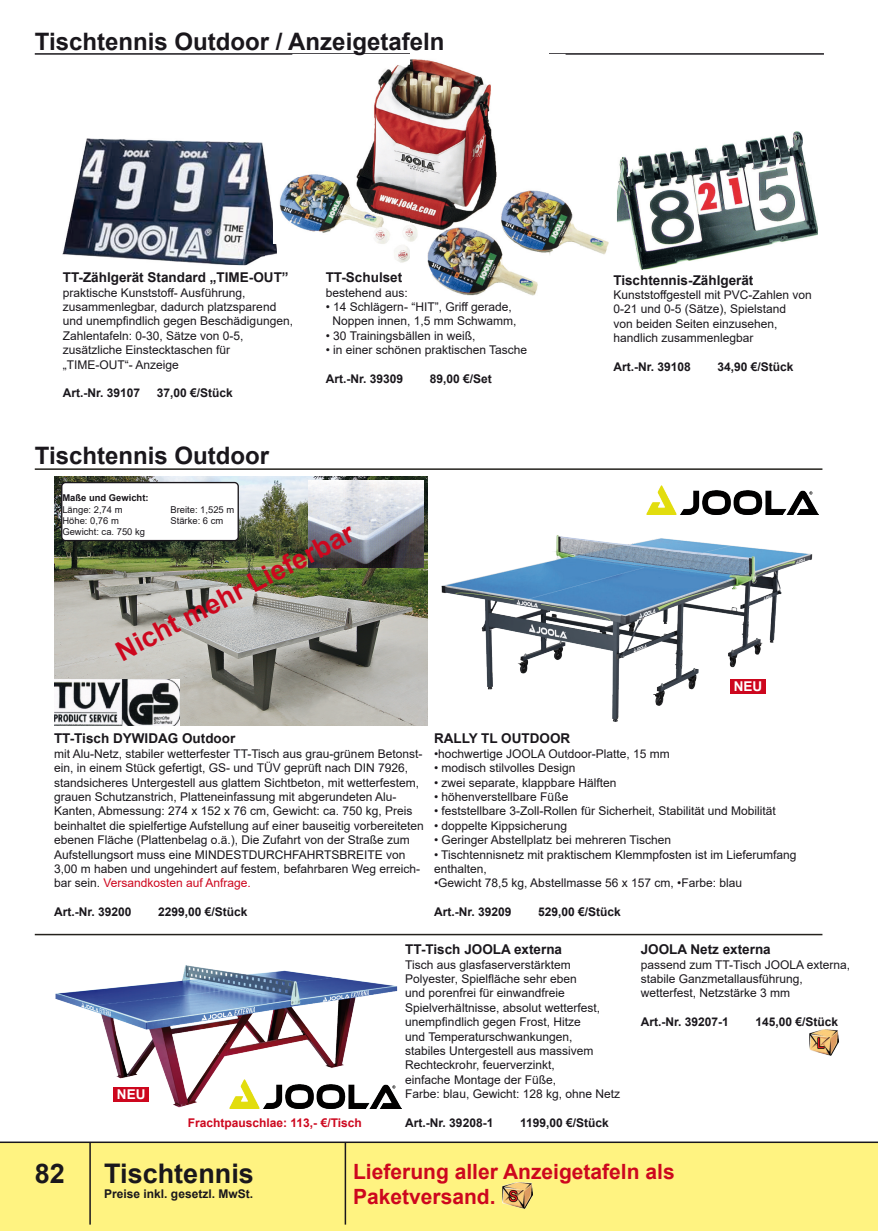
<style>
.page{position:relative;width:878px;height:1231px;background:#fff}
.page>*{position:absolute;margin:0;border:0;box-sizing:border-box;transform-origin:0 0}
.t1{font:700 27px "Arial";color:#cd071e}
.t2{font:700 27px "Arial";color:#1a171c}
.t3{font:700 24px "Arial";color:#1a171c}
.t4{font:700 21px "Arial";color:#cd071e}
.t5{font:700 13.5px "Arial";color:#1a171c}
.t6{font:700 13.5px "Arial";color:#fff}
.t7{font:12px/14.4px "Arial";color:#1a171c}
.t8{font:700 12px "Arial";color:#1a171c}
.t9{font:700 12px "Arial";color:#cd071e}
.t10{font:9.45px "Arial";color:#1a171c}
.t11{font:700 9.45px "Arial";color:#1a171c}
.s1{color:#cd071e}
</style>
<div class="page">
<div style="left:0;top:1142px;width:877px;height:88px;background:#fff381"></div>
<hr style="left:35px;top:53px;width:788px;height:2px;background:#1a171c">
<hr style="left:89px;top:1142px;width:2px;height:82px;background:#1a171c">
<hr style="left:344px;top:1142px;width:2px;height:82px;background:#1a171c">
<hr style="left:0;top:1141px;width:877px;height:1px;background:#1a171c">
<img style="left:617px;top:132px;width:199px;height:137px">
<img style="left:63px;top:138px;width:210px;height:127px">
<img style="left:273px;top:54px;width:344px;height:242px">
<img style="left:612px;top:236px;width:30px;height:33px">
<img style="left:266px;top:244px;width:11px;height:21px">
<svg style="left:35px;top:468px;width:787px;height:2px;background:#595854"></svg>
<img style="left:54px;top:476px;width:373px;height:249px">
<img style="left:54px;top:679px;width:125px;height:47px">
<img style="left:502px;top:1182px;width:30px;height:25px">
<div style="left:62px;top:482px;width:176px;height:58px;background:#fff;border-radius:4px"></div>
<div style="left:61px;top:482px;width:178px;height:59px;border:1px solid #1a171c;border-radius:4px"></div>
<img style="left:809px;top:1029px;width:29px;height:26px">
<img style="left:55px;top:965px;width:343px;height:143px">
<svg style="left:35px;top:933px;width:787px;height:2px;background:#7f7d7a"></svg>
<img style="left:230px;top:1078px;width:171px;height:30px">
<img style="left:308px;top:480px;width:115px;height:88px">
<img style="left:441px;top:535px;width:372px;height:187px">
<img style="left:646px;top:485px;width:172px;height:29px">
<div style="left:730px;top:678px;width:35px;height:15px;background:#cd071e"></div>
<div style="left:113px;top:1086px;width:36px;height:15px;background:#cd071e"></div>
<p class="t3" style="left:35px;top:25px;width:411px">Tischtennis Outdoor / Anzeigetafeln</p>
<p class="t5" style="left:63px;top:268px;width:227px">TT-Zählgerät Standard „TIME-OUT”</p>
<p class="t7" style="left:63px;top:285px;width:184px">praktische Kunststoff- Ausführung,</p>
<p class="t7" style="left:63px;top:299px;width:215px">zusammenlegbar, dadurch platzsparend</p>
<p class="t7" style="left:63px;top:314px;width:232px">und unempfindlich gegen Beschädigungen,</p>
<p class="t7" style="left:63px;top:328px;width:182px">Zahlentafeln: 0-30, Sätze von 0-5,</p>
<p class="t7" style="left:63px;top:342px;width:169px">zusätzliche Einstecktaschen für</p>
<p class="t7" style="left:63px;top:357px;width:118px">„TIME-OUT“- Anzeige</p>
<p class="t8" style="left:63px;top:384px;width:79px">Art.-Nr. 39107</p>
<p class="t8" style="left:157px;top:384px;width:78px">37,00 €/Stück</p>
<p class="t3" style="left:35px;top:439px;width:236px">Tischtennis Outdoor</p>
<p class="t5" style="left:325px;top:268px;width:78px">TT-Schulset</p>
<p class="t7" style="left:325px;top:285px;width:84px">bestehend aus:</p>
<p class="t7" style="left:325px;top:299px;width:187px">• 14 Schlägern- “HIT”, Griff gerade,</p>
<p class="t7" style="left:332px;top:314px;width:186px">Noppen innen, 1,5 mm Schwamm,</p>
<p class="t7" style="left:325px;top:328px;width:151px">• 30 Trainingsbällen in weiß,</p>
<p class="t7" style="left:325px;top:342px;width:203px">• in einer schönen praktischen Tasche</p>
<p class="t8" style="left:325px;top:370px;width:79px">Art.-Nr. 39309</p>
<p class="t8" style="left:430px;top:370px;width:64px">89,00 €/Set</p>
<p class="t11" style="left:62px;top:491px;width:88px">Maße und Gewicht:</p>
<p class="t10" style="left:62px;top:503px;width:62px">Länge: 2,74 m</p>
<p class="t10" style="left:170px;top:503px;width:65px">Breite: 1,525 m</p>
<p class="t10" style="left:62px;top:514px;width:58px">Höhe: 0,76 m</p>
<p class="t10" style="left:170px;top:514px;width:54px">Stärke: 6 cm</p>
<p class="t10" style="left:62px;top:525px;width:84px">Gewicht: ca. 750 kg</p>
<p class="t1" style="left:109px;top:637px;width:266px;rotate:-28deg">Nicht mehr Lieferbar</p>
<p class="t5" style="left:613px;top:270px;width:142px">Tischtennis-Zählgerät</p>
<p class="t7" style="left:613px;top:287px;width:200px">Kunststoffgestell mit PVC-Zahlen von</p>
<p class="t7" style="left:613px;top:302px;width:174px">0-21 und 0-5 (Sätze), Spielstand</p>
<p class="t7" style="left:613px;top:316px;width:166px">von beiden Seiten einzusehen,</p>
<p class="t7" style="left:613px;top:331px;width:142px">handlich zusammenlegbar</p>
<p class="t8" style="left:613px;top:358px;width:79px">Art.-Nr. 39108</p>
<p class="t8" style="left:717px;top:358px;width:78px">34,90 €/Stück</p>
<p class="t6" style="left:733px;top:676px;width:30px">NEU</p>
<p class="t5" style="left:54px;top:729px;width:183px">TT-Tisch DYWIDAG Outdoor</p>
<p class="t7" style="left:54px;top:746px;width:370px">mit Alu-Netz, stabiler wetterfester TT-Tisch aus grau-grünem Betonst&shy;ein, in einem Stück gefertigt, GS- und TÜV geprüft nach DIN 7926,</p>
<p class="t7" style="left:54px;top:775px;width:366px">standsicheres Untergestell aus glattem Sichtbeton, mit wetterfestem,</p>
<p class="t7" style="left:54px;top:789px;width:371px">grauen Schutzanstrich, Platteneinfassung mit abgerundeten Alu-Kanten, Abmessung: 274 x 152 x 76 cm, Gewicht: ca. 750 kg, Preis beinhaltet die spielfertige Aufstellung auf einer bauseitig vorbereiteten ebenen Fläche (Plattenbelag o.ä.), Die Zufahrt von der Straße zum Aufstellungsort muss eine MINDESTDURCHFAHRTSBREITE von 3,00 m haben und ungehindert auf festem, befahrbaren Weg erreich&shy;bar sein. <span class="s1">Versandkosten auf Anfrage.</span></p>
<p class="t8" style="left:54px;top:903px;width:79px">Art.-Nr. 39200</p>
<p class="t8" style="left:158px;top:903px;width:91px">2299,00 €/Stück</p>
<p class="t5" style="left:434px;top:729px;width:138px">RALLY TL OUTDOOR</p>
<p class="t7" style="left:434px;top:746px;width:237px">•hochwertige JOOLA Outdoor-Platte, 15 mm</p>
<p class="t7" style="left:434px;top:760px;width:143px">• modisch stilvolles Design</p>
<p class="t7" style="left:434px;top:775px;width:184px">• zwei separate, klappbare Hälften</p>
<p class="t7" style="left:434px;top:789px;width:136px">• höhenverstellbare Füße</p>
<p class="t7" style="left:434px;top:803px;width:343px">• feststellbare 3-Zoll-Rollen für Sicherheit, Stabilität und Mobilität</p>
<p class="t7" style="left:434px;top:818px;width:134px">• doppelte Kippsicherung</p>
<p class="t7" style="left:434px;top:832px;width:238px">• Geringer Abstellplatz bei mehreren Tischen</p>
<p class="t7" style="left:434px;top:847px;width:364px">• Tischtennisnetz mit praktischem Klemmpfosten ist im Lieferumfang enthalten,</p>
<p class="t7" style="left:434px;top:875px;width:309px">•Gewicht 78,5 kg, Abstellmasse 56 x 157 cm, •Farbe: blau</p>
<p class="t8" style="left:434px;top:903px;width:79px">Art.-Nr. 39209</p>
<p class="t8" style="left:538px;top:903px;width:84px">529,00 €/Stück</p>
<p class="t6" style="left:117px;top:1084px;width:30px">NEU</p>
<p class="t9" style="left:188px;top:1113px;width:175px">Frachtpauschlae: 113,- €/Tisch</p>
<p class="t5" style="left:405px;top:939px;width:158px">TT-Tisch JOOLA externa</p>
<p class="t7" style="left:405px;top:957px;width:167px">Tisch aus glasfaserverstärktem</p>
<p class="t7" style="left:405px;top:971px;width:173px">Polyester, Spielfläche sehr eben</p>
<p class="t7" style="left:405px;top:985px;width:161px">und porenfrei für einwandfreie</p>
<p class="t7" style="left:405px;top:1000px;width:196px">Spielverhältnisse, absolut wetterfest,</p>
<p class="t7" style="left:405px;top:1014px;width:177px">unempfindlich gegen Frost, Hitze</p>
<p class="t7" style="left:405px;top:1029px;width:169px">und Temperaturschwankungen,</p>
<p class="t7" style="left:405px;top:1043px;width:190px">stabiles Untergestell aus massivem</p>
<p class="t7" style="left:405px;top:1057px;width:151px">Rechteckrohr, feuerverzinkt,</p>
<p class="t7" style="left:405px;top:1072px;width:152px">einfache Montage der Füße,</p>
<p class="t7" style="left:405px;top:1086px;width:216px">Farbe: blau, Gewicht: 128 kg, ohne Netz</p>
<p class="t8" style="left:405px;top:1114px;width:90px">Art.-Nr. 39208-1</p>
<p class="t8" style="left:520px;top:1114px;width:90px">1199,00 €/Stück</p>
<p class="t5" style="left:640px;top:939px;width:132px">JOOLA Netz externa</p>
<p class="t7" style="left:640px;top:957px;width:211px">passend zum TT-Tisch JOOLA externa, stabile Ganzmetallausführung,</p>
<p class="t7" style="left:640px;top:985px;width:151px">wetterfest, Netzstärke 3 mm</p>
<p class="t8" style="left:640px;top:1013px;width:90px">Art.-Nr. 39207-1</p>
<p class="t8" style="left:755px;top:1013px;width:84px">145,00 €/Stück</p>
<h1 class="t2" style="left:35px;top:1154px;width:32px">82</h1>
<h1 class="t2" style="left:104px;top:1154px;width:151px">Tischtennis</h1>
<p class="t8" style="left:104px;top:1184px;width:150px">Preise inkl. gesetzl. MwSt.</p>
<p class="t4" style="left:353px;top:1156px;width:323px">Lieferung aller Anzeigetafeln als</p>
<p class="t4" style="left:353px;top:1181px;width:144px">Paketversand.</p>
</div>
